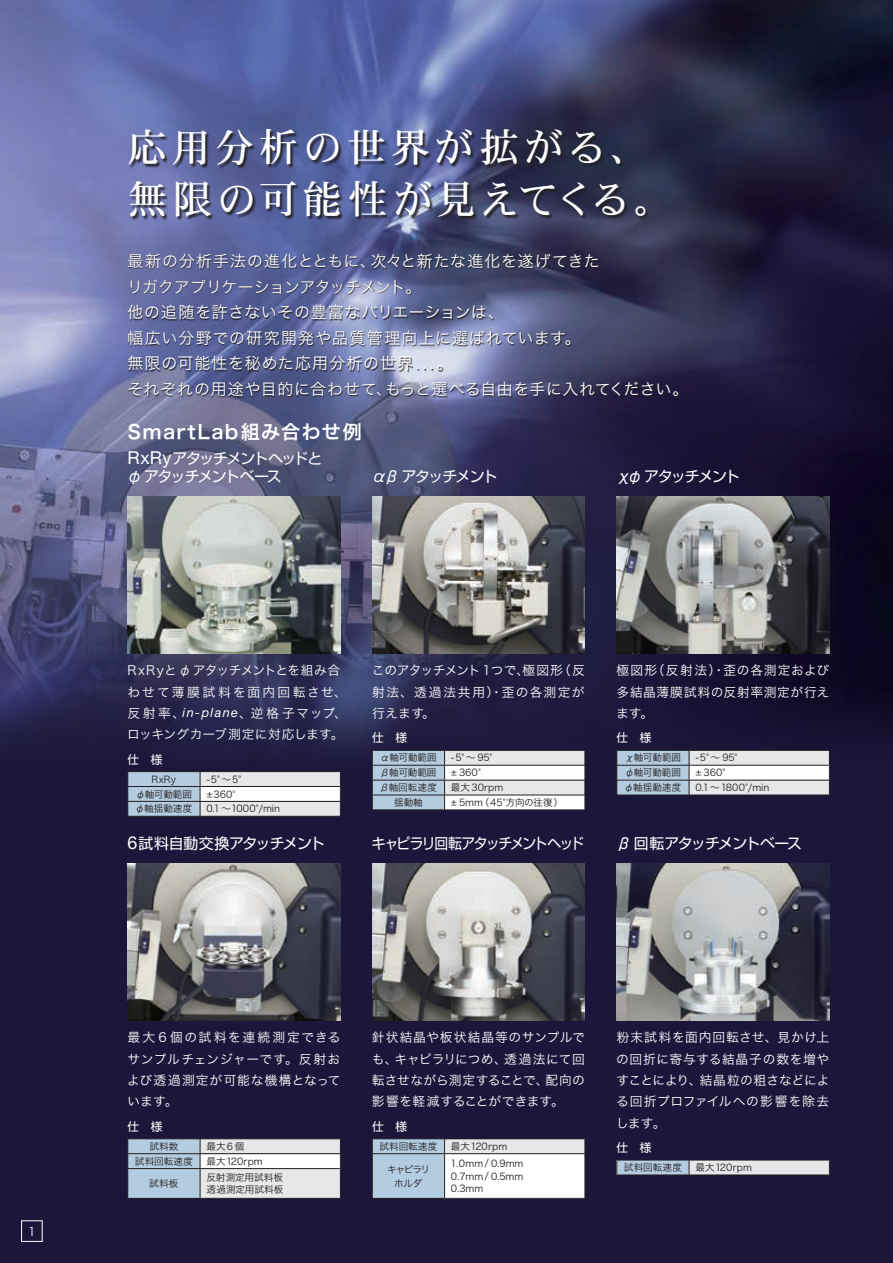
<style>
.page{position:relative;width:893px;height:1263px;background:#fff}
.page>*{position:absolute;margin:0;border:0;box-sizing:border-box;transform-origin:0 0}
.t1{font:39.3px/52.1px "DFHS Mincho Std W5";letter-spacing:.115em;color:#fff}
.t2{font:19.2px "Hira Kaku Pro W6";letter-spacing:.075em;color:#fff}
.t3{font:15.9px/25.5px "Hira Kaku Pro W3";letter-spacing:.04em;color:#fff}
.t4{font:14.85px/18px "Shin Go Pro";letter-spacing:-.1em;color:#fff}
.t5{font:14.85px "Shin Go Pro";letter-spacing:-.12em;color:#fff}
.t6{font:14.85px "Shin Go Pro";letter-spacing:-.12em;color:#fff;scale:.93 1}
.t7{font:14.85px "Shin Go Pro";letter-spacing:-.03em;color:#fff}
.t8{font:14.85px "Shin Go Pro";letter-spacing:-.045em;color:#fff}
.t9{font:12.75px/21.3px "Hira Kaku Pro W3";letter-spacing:.045em;color:#fff;text-align:justify}
.t10{font:12.75px/21.3px "Hira Kaku Pro W3";letter-spacing:.065em;color:#fff}
.t11{font:11.7px "Shin Go Pro";color:#fff}
.t12{font:11.7px "Hira Kaku Pro W3";color:#fff}
.t13{font:9.6px/12.8px "Hira Kaku Pro W3";letter-spacing:-.005em;color:#231f20}
.t14{font:9.6px/13.8px "Hira Kaku Pro W3";letter-spacing:-.09em;color:#231f20;text-align:center}
.s1{font-family:"Helvetica Neue";font-size:17.85px}
.s2{font-family:"Helvetica Neue";font-style:italic}
</style>
<div class="page">
<img style="left:0;top:0;width:893px;height:1263px">
<div style="left:21px;top:1220px;width:22px;height:22px;border:1px solid #fff"></div>
<div style="left:128px;top:254px;width:552px;height:143px;background:#231f20;opacity:.9"></div>
<img style="left:128px;top:496px;width:212px;height:157px">
<hr style="left:128px;top:771px;width:72px;height:1px;background:#231f20">
<hr style="left:200px;top:771px;width:141px;height:1px;background:#231f20">
<svg style="left:128px;top:772px;width:213px;height:44px"></svg>
<hr style="left:128px;top:816px;width:72px;height:1px;background:#231f20">
<hr style="left:200px;top:816px;width:141px;height:1px;background:#231f20">
<img style="left:617px;top:496px;width:212px;height:157px">
<svg style="left:616px;top:750px;width:214px;height:45px"></svg>
<hr style="left:617px;top:795px;width:72px;height:1px;background:#231f20">
<hr style="left:689px;top:795px;width:141px;height:1px;background:#231f20">
<img style="left:128px;top:863px;width:212px;height:157px">
<hr style="left:128px;top:1138px;width:72px;height:1px;background:#231f20">
<hr style="left:200px;top:1138px;width:141px;height:1px;background:#231f20">
<svg style="left:128px;top:1139px;width:213px;height:59px;background:#cfd7de"></svg>
<hr style="left:128px;top:1198px;width:72px;height:1px;background:#231f20">
<hr style="left:200px;top:1198px;width:141px;height:1px;background:#231f20">
<img style="left:372px;top:863px;width:213px;height:157px">
<div style="left:445px;top:1139px;width:140px;height:15px;background:#e6e7e9"></div>
<div style="left:445px;top:1154px;width:140px;height:44px;background:#fff"></div>
<hr style="left:372px;top:1138px;width:73px;height:1px;background:#231f20">
<hr style="left:445px;top:1138px;width:140px;height:1px;background:#231f20">
<div style="left:372px;top:1139px;width:73px;height:59px;background:#b4ccdf"></div>
<svg style="left:585px;top:1139px;width:1px;height:14px"></svg>
<hr style="left:372px;top:1153px;width:73px;height:1px;background:#231f20">
<hr style="left:372px;top:1154px;width:1px;height:44px;background:#231f20">
<hr style="left:445px;top:1153px;width:140px;height:1px;background:#231f20">
<hr style="left:444px;top:1154px;width:1px;height:44px;background:#231f20">
<hr style="left:585px;top:1154px;width:1px;height:44px;background:#231f20">
<hr style="left:372px;top:1198px;width:73px;height:1px;background:#231f20">
<hr style="left:445px;top:1198px;width:140px;height:1px;background:#231f20">
<img style="left:617px;top:863px;width:212px;height:157px">
<div style="left:617px;top:1160px;width:72px;height:15px;background:#b4ccdf"></div>
<div style="left:689px;top:1160px;width:140px;height:15px;background:#e6e7e9"></div>
<hr style="left:617px;top:1160px;width:72px;height:1px;background:#231f20">
<svg style="left:616px;top:1160px;width:1px;height:15px"></svg>
<hr style="left:689px;top:1160px;width:141px;height:1px;background:#231f20">
<svg style="left:689px;top:1160px;width:1px;height:15px"></svg>
<svg style="left:829px;top:1160px;width:1px;height:15px"></svg>
<hr style="left:617px;top:1175px;width:72px;height:1px;background:#231f20">
<hr style="left:689px;top:1175px;width:141px;height:1px;background:#231f20">
<div style="left:129px;top:130px;width:520px;height:92px;background:#231f20;opacity:.9"></div>
<img style="left:372px;top:496px;width:213px;height:157px">
<svg style="left:372px;top:750px;width:214px;height:60px"></svg>
<hr style="left:372px;top:810px;width:73px;height:1px;background:#231f20">
<hr style="left:445px;top:810px;width:140px;height:1px;background:#231f20">
<p class="t12" style="left:28px;top:1221px;width:9px">1</p>
<h1 class="t1" style="left:127px;top:121px;width:547px">応用分析の世界が拡がる、無限の可能性が見えてくる。</h1>
<p class="t3" style="left:127px;top:247px;width:563px">最新の分析手法の進化とともに、次々と新たな進化を遂げてきた<br>リガクアプリケーションアタッチメント。<br>他の追随を許さないその豊富なバリエーションは、<br>幅広い分野での研究開発や品質管理向上に選ばれています。<br>無限の可能性を秘めた応用分析の世界. . . 。<br>それぞれの用途や目的に合わせて、もっと選べる自由を手に入れてください。</p>
<h2 class="t2" style="left:127px;top:414px;width:236px">SmartLab組み合わせ例</h2>
<p class="t4" style="left:127px;top:447px;width:197px"><span class="s1">RxRy</span>アタッチメントヘッドとφ アタッチメントベース</p>
<p class="t5" style="left:372px;top:464px;width:127px">αβ アタッチメント</p>
<p class="t5" style="left:616px;top:464px;width:125px">χφ アタッチメント</p>
<p class="t10" style="left:127px;top:659px;width:221px">RxRyとφアタッチメントとを組み合わせて薄膜試料を面内回転させ、反射率、<span class="s2">in-plane</span>、逆格子マップ、ロッキングカーブ測定に対応します。</p>
<p class="t13" style="left:151px;top:772px;width:26px">RxRy</p>
<p class="t13" style="left:206px;top:772px;width:36px">-5°〜5°</p>
<p class="t13" style="left:136px;top:787px;width:58px">φ軸可動範囲</p>
<p class="t13" style="left:206px;top:787px;width:31px">±360°</p>
<p class="t13" style="left:135px;top:802px;width:59px">φ軸揺動速度</p>
<p class="t13" style="left:206px;top:802px;width:75px">0.1〜1000°/min</p>
<p class="t11" style="left:128px;top:749px;width:37px">仕　様</p>
<p class="t7" style="left:127px;top:831px;width:199px"><span class="s1">6</span>試料自動交換アタッチメント</p>
<p class="t9" style="left:372px;top:659px;width:214px">このアタッチメント 1つで、極図形（反射法、透過法共用）・歪の各測定が行えます。</p>
<p class="t13" style="left:380px;top:751px;width:58px">α軸可動範囲</p>
<p class="t13" style="left:451px;top:751px;width:43px">-5°〜 95°</p>
<p class="t13" style="left:380px;top:766px;width:58px">β軸可動範囲</p>
<p class="t13" style="left:451px;top:766px;width:32px">± 360°</p>
<p class="t13" style="left:380px;top:780px;width:59px">β軸回転速度</p>
<p class="t13" style="left:451px;top:780px;width:54px">最大30rpm</p>
<p class="t13" style="left:394px;top:795px;width:30px">揺動軸</p>
<p class="t13" style="left:451px;top:795px;width:114px">± 5mm （45°方向の往復）</p>
<p class="t11" style="left:372px;top:728px;width:37px">仕　様</p>
<p class="t9" style="left:616px;top:659px;width:215px">極図形（反射法）・歪の各測定および多結晶薄膜試料の反射率測定が行えます。</p>
<p class="t13" style="left:625px;top:751px;width:58px">χ軸可動範囲</p>
<p class="t13" style="left:695px;top:751px;width:44px">-5°〜 95°</p>
<p class="t13" style="left:625px;top:766px;width:58px">φ軸可動範囲</p>
<p class="t13" style="left:695px;top:766px;width:32px">± 360°</p>
<p class="t13" style="left:624px;top:780px;width:59px">φ軸揺動速度</p>
<p class="t13" style="left:695px;top:780px;width:75px">0.1〜1800°/min</p>
<p class="t11" style="left:617px;top:728px;width:37px">仕　様</p>
<p class="t6" style="left:372px;top:831px;width:230px">キャピラリ回転アタッチメントヘッド</p>
<p class="t8" style="left:616px;top:831px;width:187px">β 回転アタッチメントベース</p>
<p class="t9" style="left:127px;top:1026px;width:215px">最大6 個の試料を連続測定できるサンプルチェンジャーです。反射および透過測定が可能な機構となっています。</p>
<p class="t13" style="left:149px;top:1139px;width:31px">試料数</p>
<p class="t13" style="left:206px;top:1139px;width:39px">最大6個</p>
<p class="t13" style="left:135px;top:1154px;width:59px">試料回転速度</p>
<p class="t13" style="left:206px;top:1154px;width:58px">最大120rpm</p>
<p class="t13" style="left:149px;top:1176px;width:31px">試料板</p>
<p class="t13" style="left:206px;top:1170px;width:79px">反射測定用試料板透過測定用試料板</p>
<p class="t11" style="left:128px;top:1117px;width:37px">仕　様</p>
<p class="t9" style="left:372px;top:1026px;width:215px">針状結晶や板状結晶等のサンプルでも、キャピラリにつめ、透過法にて回転させながら測定することで、配向の影響を軽減することができます。</p>
<p class="t13" style="left:379px;top:1139px;width:59px">試料回転速度</p>
<p class="t13" style="left:451px;top:1139px;width:58px">最大120rpm</p>
<p class="t14" style="left:387px;top:1161px;width:44px">キャピラリホルダ</p>
<p class="t13" style="left:451px;top:1156px;width:74px;text-align:justify">1.0mm / 0.9mm 0.7mm / 0.5mm 0.3mm</p>
<p class="t11" style="left:372px;top:1117px;width:37px">仕　様</p>
<p class="t9" style="left:616px;top:1026px;width:215px">粉末試料を面内回転させ、見かけ上の回折に寄与する結晶子の数を増やすことにより、結晶粒の粗さなどによる回折プロファイルへの影響を除去します。</p>
<p class="t13" style="left:624px;top:1160px;width:59px">試料回転速度</p>
<p class="t13" style="left:695px;top:1160px;width:58px">最大120rpm</p>
<p class="t11" style="left:617px;top:1138px;width:37px">仕　様</p>
</div>
